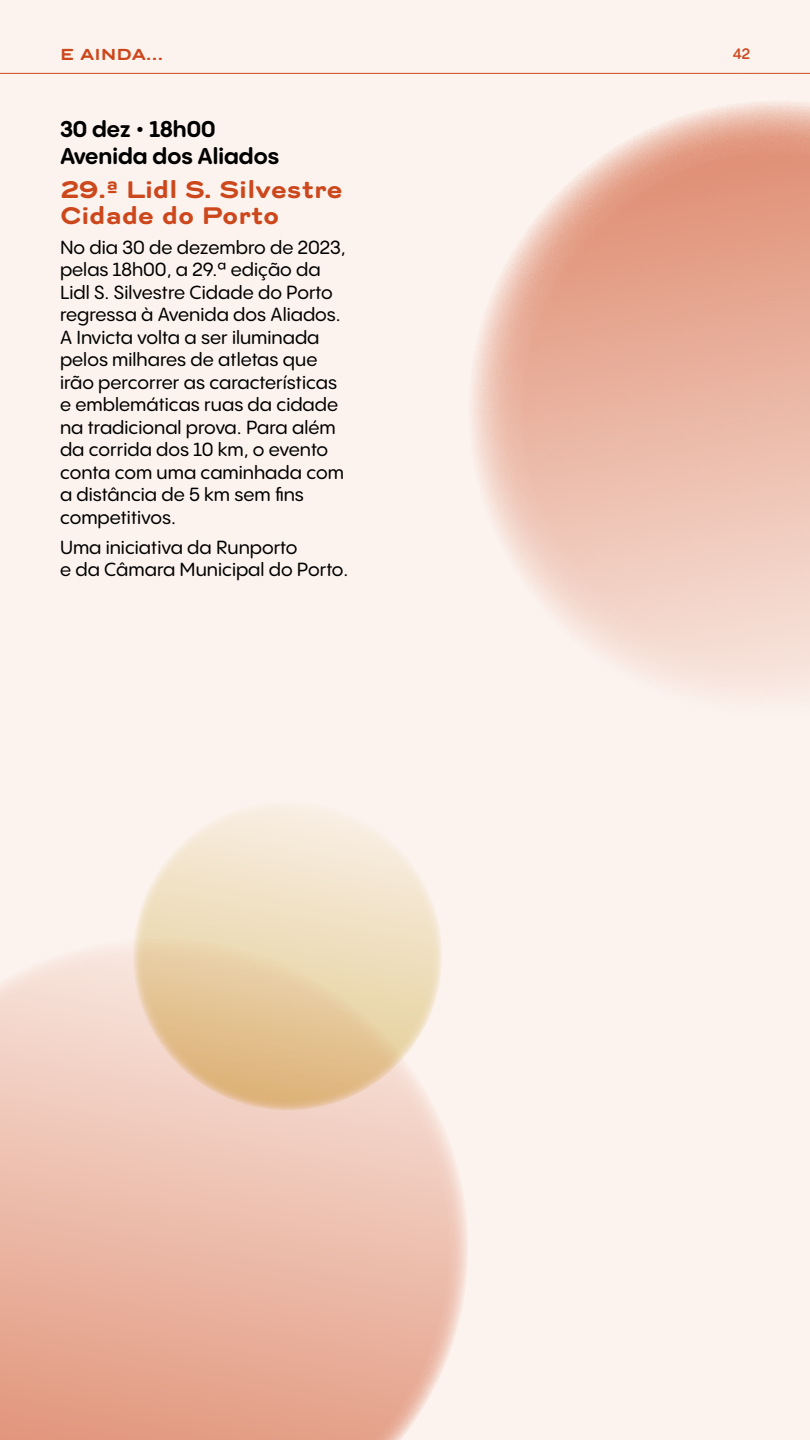
<style>
.page{position:relative;width:810px;height:1440px;background:#fcf3ee}
.page>*{position:absolute;margin:0;border:0;box-sizing:border-box;transform-origin:0 0}
.t1{font:700 22.5px/26.2px "Trio Grotesk";letter-spacing:-.05em;color:#cc471c}
.t2{font:700 22.5px/27px "PP Pangram Sans Rounded";color:#000}
.t3{font:500 18.75px/22.5px "PP Pangram Sans Rounded";color:#000}
.t4{font:700 15px "Trio Grotesk";color:#cc471c}
.t5{font:600 15px "PP Pangram Sans Rounded";color:#cc471c}
</style>
<div class="page">
<hr style="left:0;top:73px;width:810px;height:1px;background:#cc471c">
<svg style="left:133px;top:801px;width:309px;height:309px;background:#f3e5ce"></svg>
<svg style="left:0;top:938px;width:468px;height:502px;background:#ecc2ad"></svg>
<div style="left:401px;top:33px;width:409px;height:754px;background:#fcf3ee"></div>
<svg style="left:471px;top:101px;width:339px;height:594px"></svg>
<p class="t4" style="left:60px;top:44px;width:105px">E AINDA…</p>
<p class="t5" style="left:733px;top:44px;width:19px">42</p>
<p class="t2" style="left:60px;top:115px;width:221px">30 dez • 18h00<br>Avenida dos Aliados</p>
<p class="t1" style="left:60px;top:175px;width:285px">29.ª Lidl S. Silvestre<br>Cidade do Porto</p>
<p class="t3" style="left:60px;top:236px;width:287px">No dia 30 de dezembro de 2023, pelas 18h00, a 29.ª edição da<br>Lidl S. Silvestre Cidade do Porto regressa à Avenida dos Aliados.<br>A Invicta volta a ser iluminada pelos milhares de atletas que irão percorrer as características e emblemáticas ruas da cidade na tradicional prova. Para além da corrida dos 10 km, o evento conta com uma caminhada com a distância de 5 km sem fins competitivos.</p>
<p class="t3" style="left:60px;top:536px;width:290px">Uma iniciativa da Runporto<br>e da Câmara Municipal do Porto.</p>
</div>
